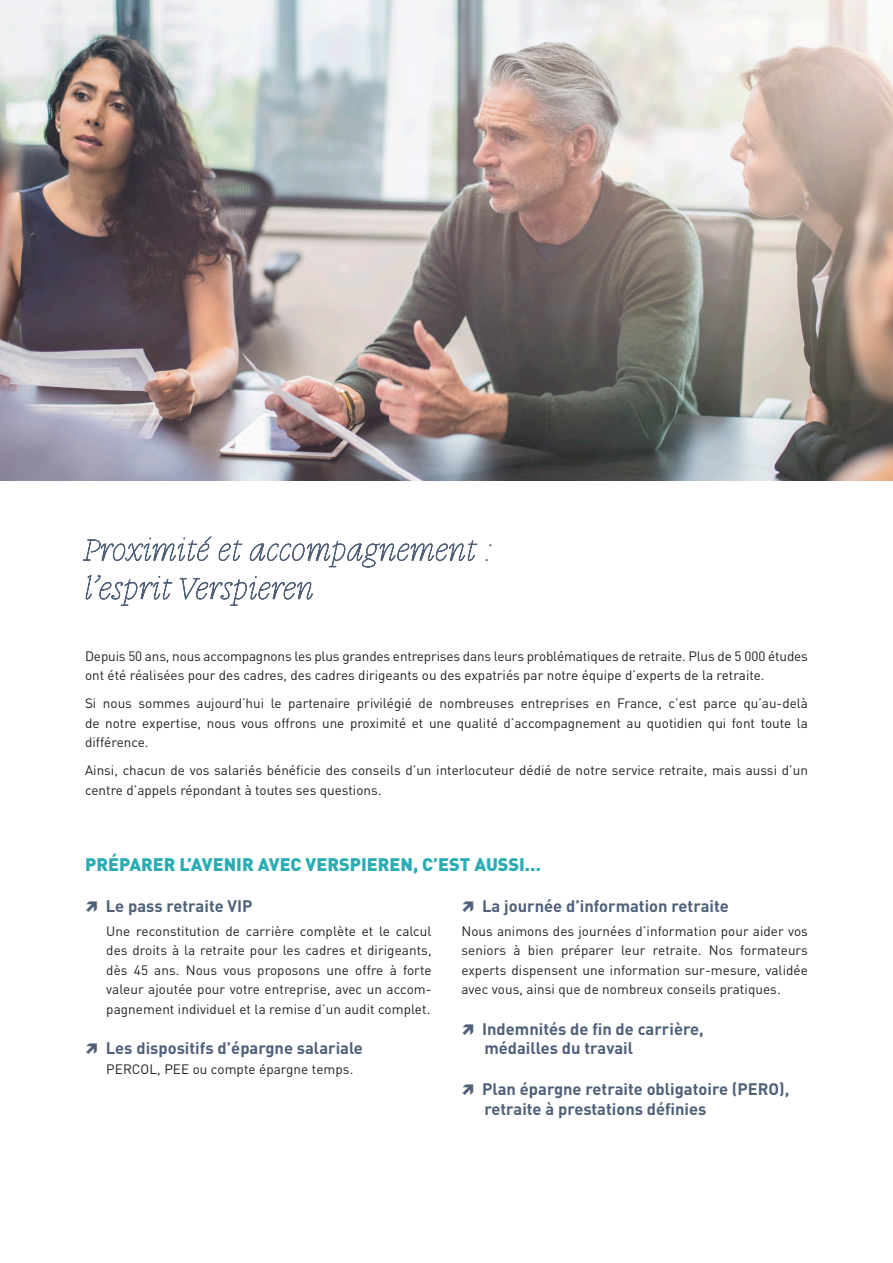
<style>
.page{position:relative;width:893px;height:1263px;background:#fff}
.page>*{position:absolute;margin:0;border:0;box-sizing:border-box;transform-origin:0 0}
.t1{font:900 18px "DIN";color:#29acb3}
.corps_de_texte{font:700 16.5px/19.5px "DIN";color:#4f6079}
.corps_de_texte-2{font:13.5px/19.5px "DIN";color:#231f20;text-align:justify}
</style>
<div class="page">
<svg style="left:83px;top:536px;width:160px;height:25px"></svg>
<svg style="left:250px;top:540px;width:227px;height:28px"></svg>
<svg style="left:85px;top:574px;width:88px;height:32px"></svg>
<svg style="left:179px;top:576px;width:135px;height:30px"></svg>
<img style="left:0;top:0;width:893px;height:480px">
<p class="corps_de_texte-2" style="left:85px;top:646px;width:724px">Depuis 50 ans, nous accompagnons les plus grandes entreprises dans leurs problématiques de retraite. Plus de 5 000 études ont été réalisées pour des cadres, des cadres dirigeants ou des expatriés par notre équipe d’experts de la retraite.</p>
<p class="corps_de_texte-2" style="left:85px;top:693px;width:724px">Si nous sommes aujourd’hui le partenaire privilégié de nombreuses entreprises en France, c’est parce qu’au-delà de notre expertise, nous vous offrons une proximité et une qualité d’accompagnement au quotidien qui font toute la différence.</p>
<p class="corps_de_texte-2" style="left:85px;top:760px;width:724px">Ainsi, chacun de vos salariés bénéficie des conseils d’un interlocuteur dédié de notre service retraite, mais aussi d’un centre d’appels répondant à toutes ses questions.</p>
<p class="t1" style="left:85px;top:852px;width:458px">PRÉPARER L’AVENIR AVEC VERSPIEREN, C’EST AUSSI…</p>
<p class="corps_de_texte" style="left:106px;top:895px;width:148px">Le pass retraite VIP</p>
<p class="corps_de_texte-2" style="left:106px;top:921px;width:327px">Une reconstitution de carrière complète et le calcul des droits à la retraite pour les cadres et dirigeants, dès 45 ans. Nous vous proposons une offre à forte valeur ajoutée pour votre entreprise, avec un accom&shy;pagnement individuel et la remise d’un audit complet.</p>
<p class="corps_de_texte" style="left:106px;top:1038px;width:259px">Les dispositifs d’épargne salariale</p>
<p class="corps_de_texte-2" style="left:106px;top:1059px;width:249px">PERCOL, PEE ou compte épargne temps.</p>
<p class="corps_de_texte" style="left:482px;top:895px;width:248px">La journée d’information retraite</p>
<p class="corps_de_texte-2" style="left:461px;top:921px;width:348px">Nous animons des journées d’information pour aider vos seniors à bien préparer leur retraite. Nos formateurs experts dispensent une information sur-mesure, validée avec vous, ainsi que de nombreux conseils pratiques.</p>
<p class="corps_de_texte" style="left:482px;top:1018px;width:223px">Indemnités de fin de carrière, médailles du travail</p>
<p class="corps_de_texte" style="left:482px;top:1079px;width:309px">Plan épargne retraite obligatoire (PERO), retraite à prestations définies</p>
</div>
